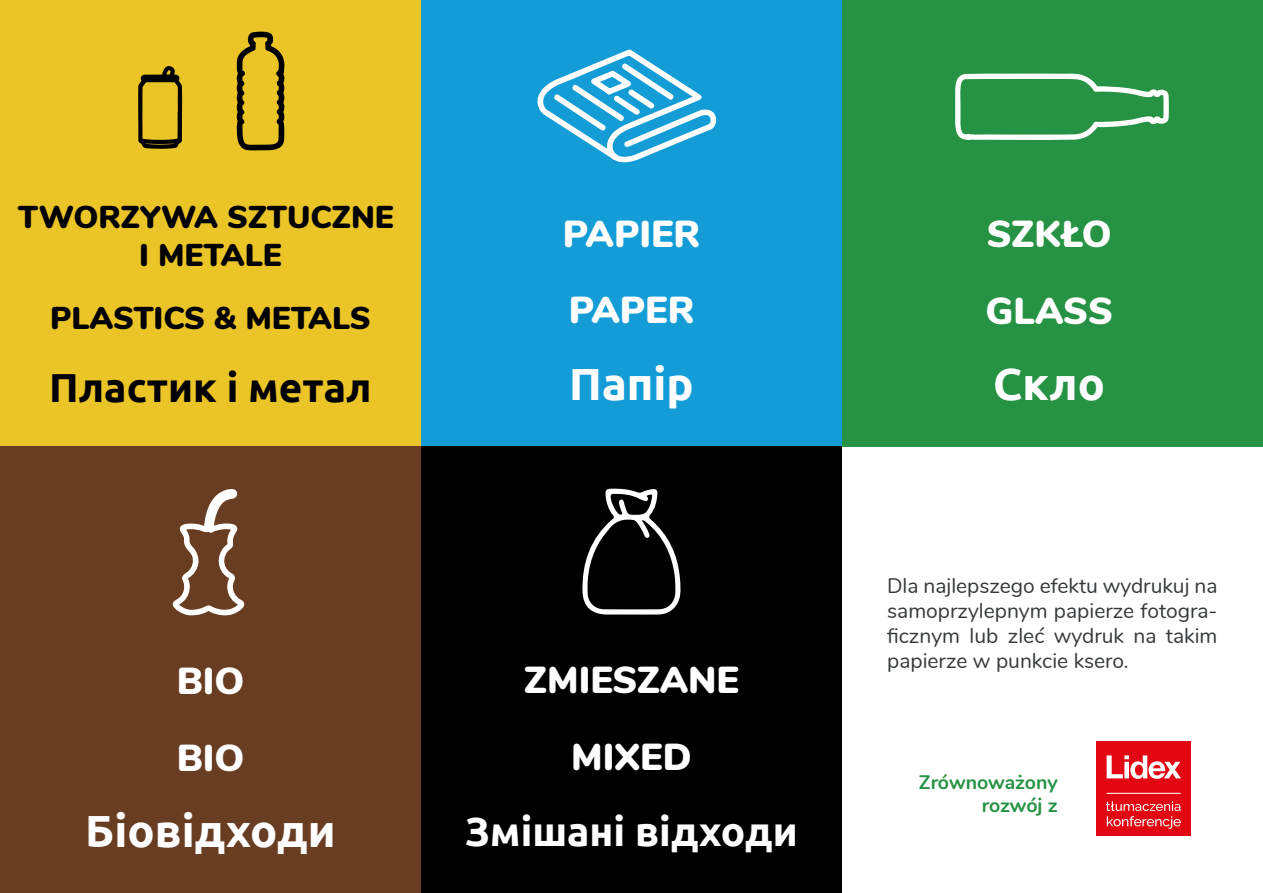
<style>
.page{position:relative;width:1263px;height:893px;background:#fff}
.page>*{position:absolute;margin:0;border:0;box-sizing:border-box;transform-origin:0 0}
.t1{font:700 45px "Ubuntu";color:#fff}
.t2{font:700 40.5px "Ubuntu";color:#fff}
.t3{font:700 40.5px "Ubuntu";color:#000}
.t4{font:900 37.5px/76.8px "Nunito";color:#fff}
.t5{font:900 31.5px/37.8px "Nunito";color:#000;text-align:center}
.t6{font:21px/25.2px "Nunito";color:#36393b;text-align:justify}
.t7{font:700 19.5px/23.4px "Nunito";letter-spacing:-.005em;color:#269244;text-align:right}
</style>
<div class="page">
<div style="left:0;top:0;width:421px;height:446px;background:#ebc428"></div>
<div style="left:421px;top:0;width:421px;height:446px;background:#149cd7"></div>
<div style="left:842px;top:0;width:421px;height:446px;background:#269244"></div>
<div style="left:0;top:446px;width:421px;height:447px;background:#693d22"></div>
<div style="left:421px;top:446px;width:421px;height:447px;background:#000"></div>
<div style="left:1096px;top:742px;width:95px;height:94px;background:#e30613"></div>
<hr style="left:1106px;top:793px;width:75px;height:1px;background:#fff">
<svg style="left:1106px;top:801px;width:75px;height:28px"></svg>
<svg style="left:1106px;top:755px;width:75px;height:24px"></svg>
<svg style="left:537px;top:49px;width:180px;height:114px"></svg>
<svg style="left:955px;top:73px;width:214px;height:67px"></svg>
<svg style="left:236px;top:32px;width:49px;height:118px"></svg>
<svg style="left:138px;top:66px;width:45px;height:83px"></svg>
<svg style="left:172px;top:489px;width:73px;height:127px"></svg>
<svg style="left:582px;top:488px;width:99px;height:127px"></svg>
<h3 class="t5" style="left:18px;top:196px;width:377px">TWORZYWA SZTUCZNE<br>I METALE</h3>
<h3 class="t5" style="left:50px;top:298px;width:322px">PLASTICS &amp; METALS</h3>
<h2 class="t3" style="left:49px;top:363px;width:324px">Пластик і метал</h2>
<h3 class="t4" style="left:563px;top:193px;width:139px">PAPIER<br>PAPER</h3>
<h1 class="t1" style="left:569px;top:357px;width:126px">Папір</h1>
<h3 class="t4" style="left:177px;top:640px;width:69px">BIO<br>BIO</h3>
<h1 class="t1" style="left:85px;top:804px;width:252px">Біовідходи</h1>
<h3 class="t4" style="left:524px;top:640px;width:216px;text-align:center">ZMIESZANE<br>MIXED</h3>
<h2 class="t2" style="left:465px;top:807px;width:334px">Змішані відходи</h2>
<h3 class="t4" style="left:985px;top:193px;width:129px">SZKŁO<br>GLASS</h3>
<h1 class="t1" style="left:993px;top:357px;width:113px">Скло</h1>
<p class="t6" style="left:887px;top:572px;width:332px">Dla najlepszego efektu wydrukuj na samoprzylepnym papierze fotogra&shy;ficznym lub zleć wydruk na takim papierze w punkcie ksero.</p>
<p class="t7" style="left:919px;top:769px;width:140px">Zrównoważony rozwój z</p>
</div>
